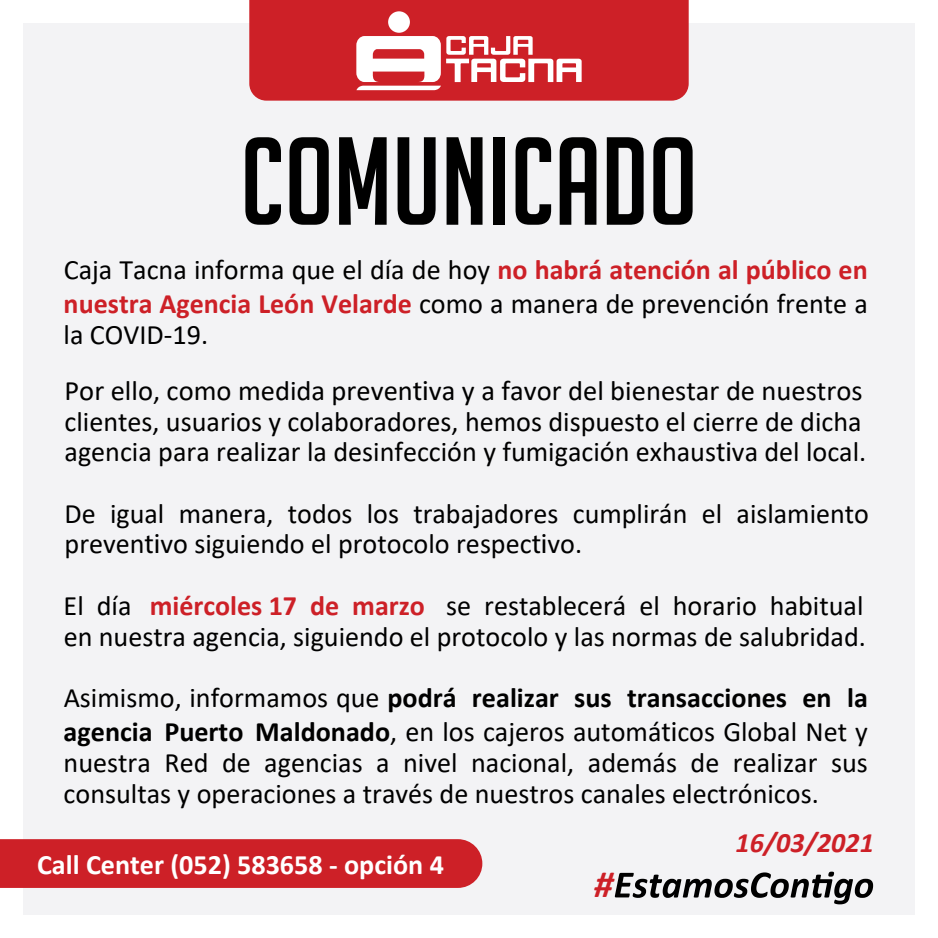
<style>
.page{position:relative;width:938px;height:938px;background:#fff}
.page>*{position:absolute;margin:0;border:0;box-sizing:border-box;transform-origin:0 0}
.t1{font:121.81px "Big Noodle Titling";color:#000}
.t2{font:italic 700 38.88px "Calibri";color:#cd2027}
.t3{font:28.12px/30.6px "Calibri";color:#000}
.t4{font:700 28.12px/33.8px "Calibri";color:#000}
.t5{font:700 28.12px "Calibri";color:#fff}
.t6{font:italic 700 28.12px "Calibri";color:#cd2027}
.s1{font-weight:700;color:#cd2027}
.s2{font-family:"Myriad Pro"}
.s3{font-weight:400}
.s4{font-family:"Myriad Pro";font-weight:400}
</style>
<div class="page">
<div style="left:23px;top:23px;width:891px;height:891px;background:#f3f3f5"></div>
<svg style="left:614px;top:871px;width:259px;height:33px"></svg>
<div style="left:249px;top:0;width:439px;height:101px;background:#cd2027"></div>
<svg style="left:356px;top:11px;width:225px;height:79px"></svg>
<div style="left:0;top:839px;width:482px;height:48px;background:#cd2027"></div>
<h1 class="t1" style="left:240px;top:116px;width:458px">COMUNICADO</h1>
<p class="t3" style="left:64px;top:252px;width:805px;line-height:33.8px">Caja Tacna informa que el día de hoy <span class="s1">no habrá atención al público en nuestra Agencia León Velarde</span> como a manera de prevención frente a</p>
<p class="t3" style="left:64px;top:318px;width:146px">la COVID-19.</p>
<p class="t3" style="left:65px;top:375px;width:803px">Por ello, como medida preven<span class="s2">ti</span>va y a favor del bienestar de nuestros clientes, usuarios y colaboradores, hemos dispuesto el cierre de dicha agencia para realizar la desinfección y fumigación exhaus<span class="s2">ti</span>va del local.</p>
<p class="t3" style="left:65px;top:497px;width:806px">De igual manera, todos los trabajadores cumplirán el aislamiento preven<span class="s2">ti</span>vo siguiendo el protocolo respec<span class="s2">ti</span>vo.</p>
<p class="t3" style="left:64px;top:589px;width:803px;line-height:31.2px">El día <span class="s1">miércoles 17 de marzo</span> se restablecerá el horario habitual en nuestra agencia, siguiendo el protocolo y las normas de salubridad.</p>
<p class="t4" style="left:64px;top:680px;width:806px"><span class="s3">Asimismo, informamos que</span> podrá realizar sus transacciones en la agencia Puerto Maldonado<span class="s3">, en los cajeros automá</span><span class="s4">ti</span><span class="s3">cos Global Net y</span></p>
<p class="t3" style="left:64px;top:746px;width:805px;line-height:31.2px">nuestra Red de agencias a nivel nacional, además de realizar sus consultas y operaciones a través de nuestros canales electrónicos.</p>
<p class="t5" style="left:37px;top:844px;width:408px">Call Center (052) 583658 - opción 4</p>
<h2 class="t2" style="left:594px;top:857px;width:21px">#</h2>
<p class="t6" style="left:735px;top:823px;width:140px">16/03/2021</p>
</div>
